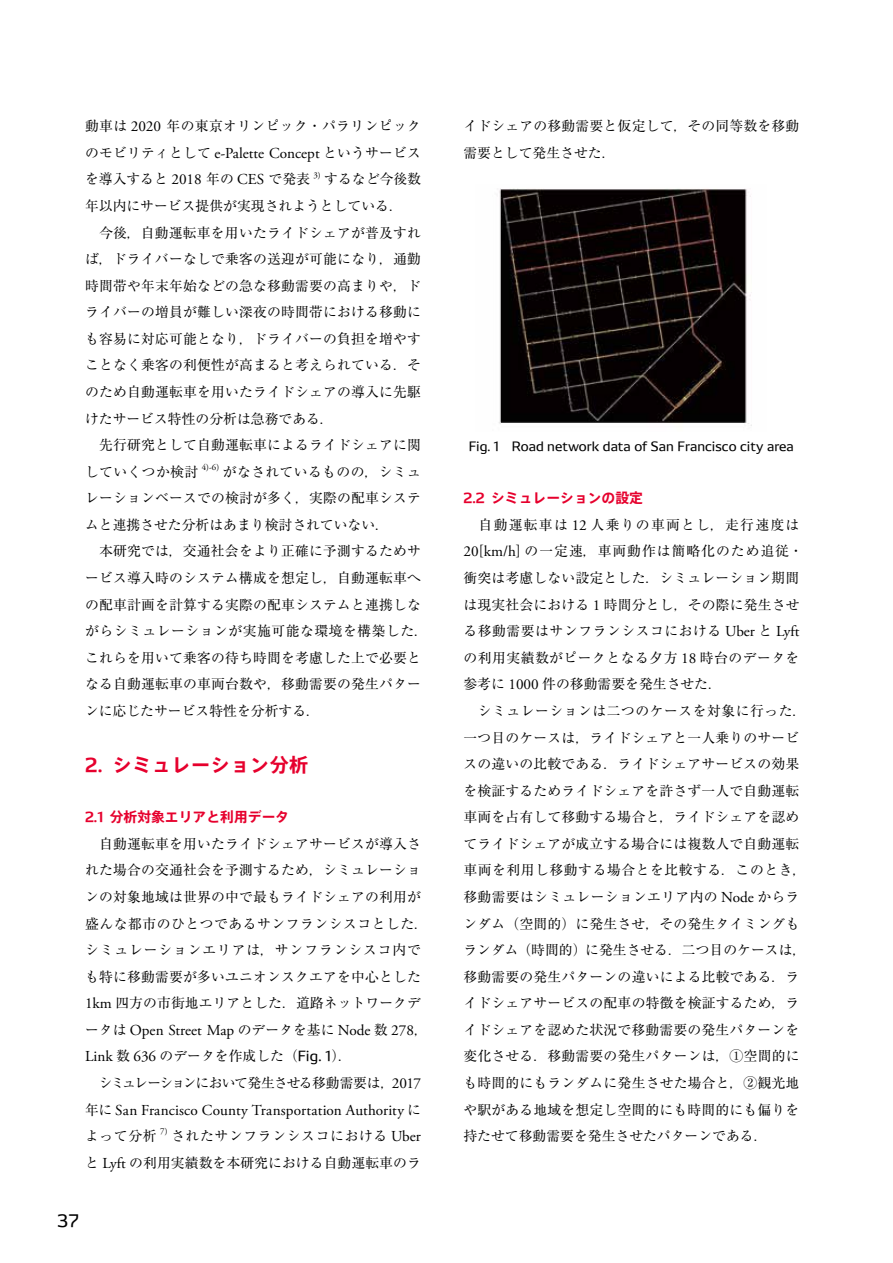
<style>
.page{position:relative;width:893px;height:1263px;background:#fff}
.page>*{position:absolute;margin:0;border:0;box-sizing:border-box;transform-origin:0 0}
.t1{font:700 19.2px "DENSOTP2017";letter-spacing:.025em;color:#e6002d}
.t2{font:16.95px "DENSOTP2017";color:#000}
.t3{font:15.15px "Adobe Garamond Pro";color:#000}
.t4{font:13.8px/26.5px "Ryumin Pr 6 N";letter-spacing:.015em;color:#000}
.t5{font:13.8px/26.5px "Ryumin Pr 6 N";letter-spacing:-.045em;color:#000}
.t6{font:700 13.8px "DENSOTP2017";color:#e6002d}
.t7{font:12.75px "DENSO Sans TP2017";color:#000}
.t8{font:8.85px "Adobe Garamond Pro";color:#000}
.s1{font-family:"Adobe Garamond Pro";font-size:15.15px}
.s2{font-family:"Ryumin Pr 6 N";font-size:13.8px}
.s3{font-family:"DENSO Sans TP2017"}
</style>
<div class="page">
<img style="left:499px;top:188px;width:253px;height:238px">
<p class="t4" style="left:85px;top:112px;width:337px;text-align:justify">動車は <span class="s1">2020</span> 年の東京オリンピック・パラリンピックのモビリティとして <span class="s1">e-Palette Concept</span> というサービスを導入すると <span class="s1">2018</span> 年の <span class="s1">CES</span> で発表</p>
<p class="t8" style="left:313px;top:169px;width:9px">3)</p>
<p class="t4" style="left:85px;top:165px;width:338px;text-indent:239px">するなど今後数年以内にサービス提供が実現されようとしている．<br>　今後，自動運転車を用いたライドシェアが普及すれば，ドライバーなしで乗客の送迎が可能になり，通勤時間帯や年末年始などの急な移動需要の高まりや，ドライバーの増員が難しい深夜の時間帯における移動にも容易に対応可能となり，ドライバーの負担を増やすことなく乗客の利便性が高まると考えられている．そのため自動運転車を用いたライドシェアの導入に先駆けたサービス特性の分析は急務である．<br>　先行研究として自動運転車によるライドシェアに関していくつか検討</p>
<p class="t8" style="left:202px;top:462px;width:19px">4)-6)</p>
<p class="t4" style="left:85px;top:458px;width:344px;text-indent:138px">がなされているものの，シミュレーションベースでの検討が多く，実際の配車システムと連携させた分析はあまり検討されていない．<br>　本研究では，交通社会をより正確に予測するためサービス導入時のシステム構成を想定し，自動運転車への配車計画を計算する実際の配車システムと連携しながらシミュレーションが実施可能な環境を構築した．これらを用いて乗客の待ち時間を考慮した上で必要となる自動運転車の車両台数や，移動需要の発生パターンに応じたサービス特性を分析する．</p>
<h1 class="t1" style="left:85px;top:754px;width:225px">2. シミュレーション分析</h1>
<p class="t6" style="left:85px;top:809px;width:206px">2.1 分析対象エリアと利用データ</p>
<p class="t4" style="left:85px;top:830px;width:344px">　自動運転車を用いたライドシェアサービスが導入された場合の交通社会を予測するため，シミュレーションの対象地域は世界の中で最もライドシェアの利用が盛んな都市のひとつであるサンフランシスコとした．シミュレーションエリアは，サンフランシスコ内でも特に移動需要が多いユニオンスクエアを中心とした<br><span class="s1">1km</span> 四方の市街地エリアとした．道路ネットワークデ</p>
<p class="t3" style="left:85px;top:1021px;width:344px"><span class="s2">ータは</span> Open Street Map <span class="s2">のデータを基に</span> Node <span class="s2">数</span> 278<span class="s2">，</span></p>
<p class="t5" style="left:85px;top:1042px;width:337px"><span class="s1">Link</span> 数 <span class="s1">636</span> のデータを作成した（<span class="s3">Fig. 1</span>）．<br>　シミュレーションにおいて発生させる移動需要は，<span class="s1">2017</span></p>
<p class="t3" style="left:85px;top:1101px;width:337px"><span class="s2">年に</span> San Francisco County Transportation Authority <span class="s2">に</span></p>
<p class="t4" style="left:85px;top:1122px;width:73px">よって分析</p>
<p class="t8" style="left:160px;top:1126px;width:9px">7)</p>
<p class="t4" style="left:85px;top:1122px;width:337px;text-align:right">されたサンフランシスコにおける <span class="s1">Uber<br></span>と <span class="s1">Lyft</span> の利用実績数を本研究における自動運転車のラ</p>
<p class="t2" style="left:57px;top:1211px;width:23px">37</p>
<p class="t4" style="left:463px;top:112px;width:337px">イドシェアの移動需要と仮定して，その同等数を移動需要として発生させた．</p>
<p class="t7" style="left:469px;top:439px;width:326px">Fig. 1　Road network data of San Francisco city area</p>
<p class="t6" style="left:463px;top:490px;width:181px">2.2 シミュレーションの設定</p>
<p class="t4" style="left:463px;top:511px;width:344px">　自動運転車は <span class="s1">12</span> 人乗りの車両とし，走行速度は<br><span class="s1">20[km/h]</span> の一定速，車両動作は簡略化のため追従・衝突は考慮しない設定とした．シミュレーション期間は現実社会における <span class="s1">1</span> 時間分とし，その際に発生させる移動需要はサンフランシスコにおける <span class="s1">Uber</span> と <span class="s1">Lyft</span>の利用実績数がピークとなる夕方 <span class="s1">18</span> 時台のデータを参考に <span class="s1">1000</span> 件の移動需要を発生させた．<br>　シミュレーションは二つのケースを対象に行った．一つ目のケースは，ライドシェアと一人乗りのサービスの違いの比較である．ライドシェアサービスの効果を検証するためライドシェアを許さず一人で自動運転車両を占有して移動する場合と，ライドシェアを認めてライドシェアが成立する場合には複数人で自動運転車両を利用し移動する場合とを比較する．このとき，移動需要はシミュレーションエリア内の <span class="s1">Node</span> からランダム（空間的）に発生させ，その発生タイミングもランダム（時間的）に発生させる．二つ目のケースは，移動需要の発生パターンの違いによる比較である．ライドシェアサービスの配車の特徴を検証するため，ライドシェアを認めた状況で移動需要の発生パターンを変化させる．移動需要の発生パターンは，①空間的にも時間的にもランダムに発生させた場合と，②観光地や駅がある地域を想定し空間的にも時間的にも偏りを持たせて移動需要を発生させたパターンである．</p>
</div>
